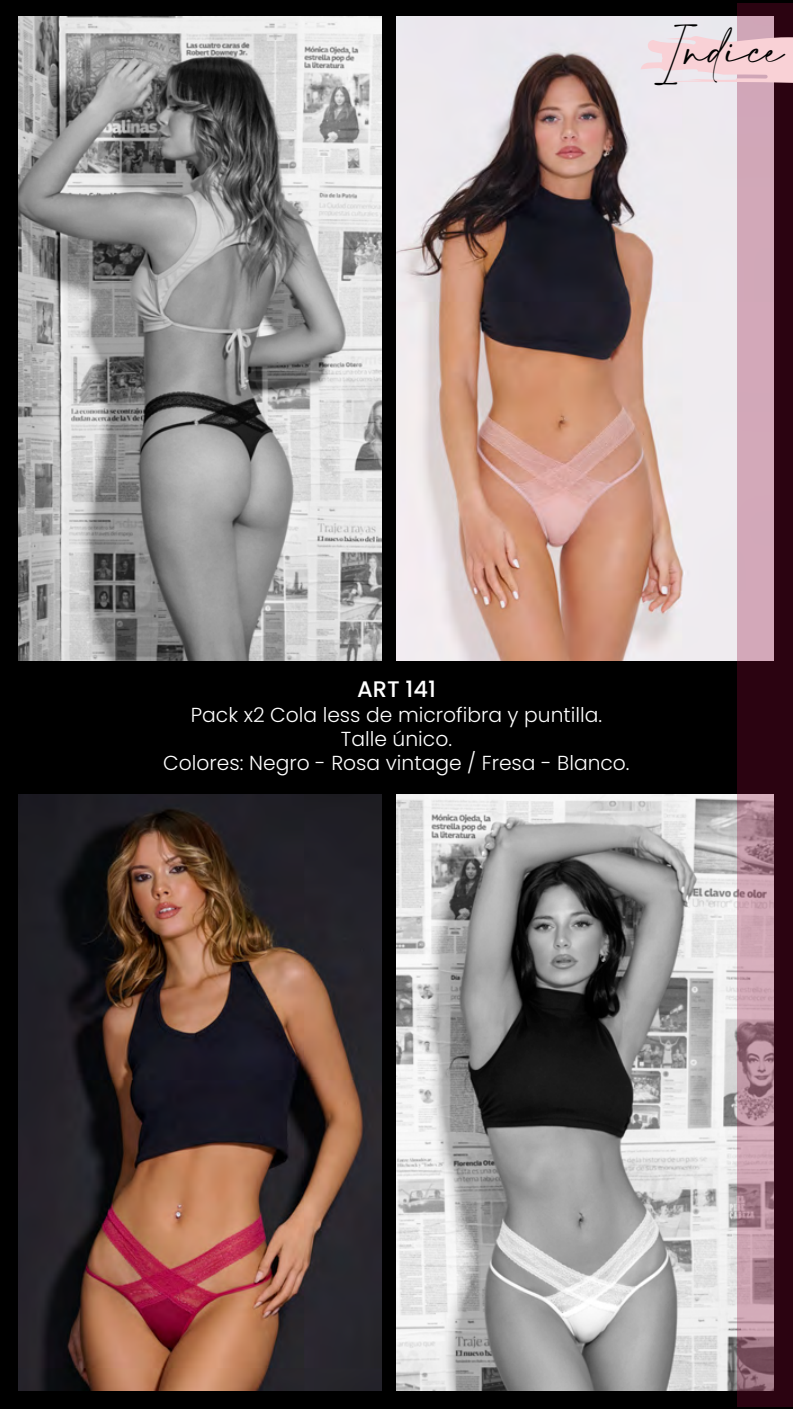
<style>
.page{position:relative;width:793px;height:1409px;background:#fff}
.page>*{position:absolute;margin:0;border:0;box-sizing:border-box;transform-origin:0 0}
.t1{font:34.65px "Amalfi Coast";color:#000}
.t2{font:500 22.5px "Poppins";color:#fff}
.t3{font:300 20.25px/24.3px "Poppins";color:#fff;text-align:center}
</style>
<div class="page">
<div style="left:0;top:0;width:792px;height:1408px;background:#000"></div>
<img style="left:19px;top:16px;width:362px;height:645px">
<img style="left:396px;top:16px;width:340px;height:645px">
<img style="left:396px;top:794px;width:340px;height:596px">
<img style="left:19px;top:794px;width:362px;height:596px">
<svg style="left:736px;top:3px;width:56px;height:1403px;background:#87606e"></svg>
<svg style="left:640px;top:36px;width:152px;height:47px;background:#f2d4da"></svg>
<h1 class="t1" style="left:654px;top:31px;width:130px">Indice</h1>
<p class="t2" style="left:357px;top:676px;width:80px">ART 141</p>
<p class="t3" style="left:163px;top:702px;width:467px">Pack x2 Cola less de microfibra y puntilla.<br>Talle único.<br>Colores: Negro - Rosa vintage / Fresa - Blanco.</p>
</div>
